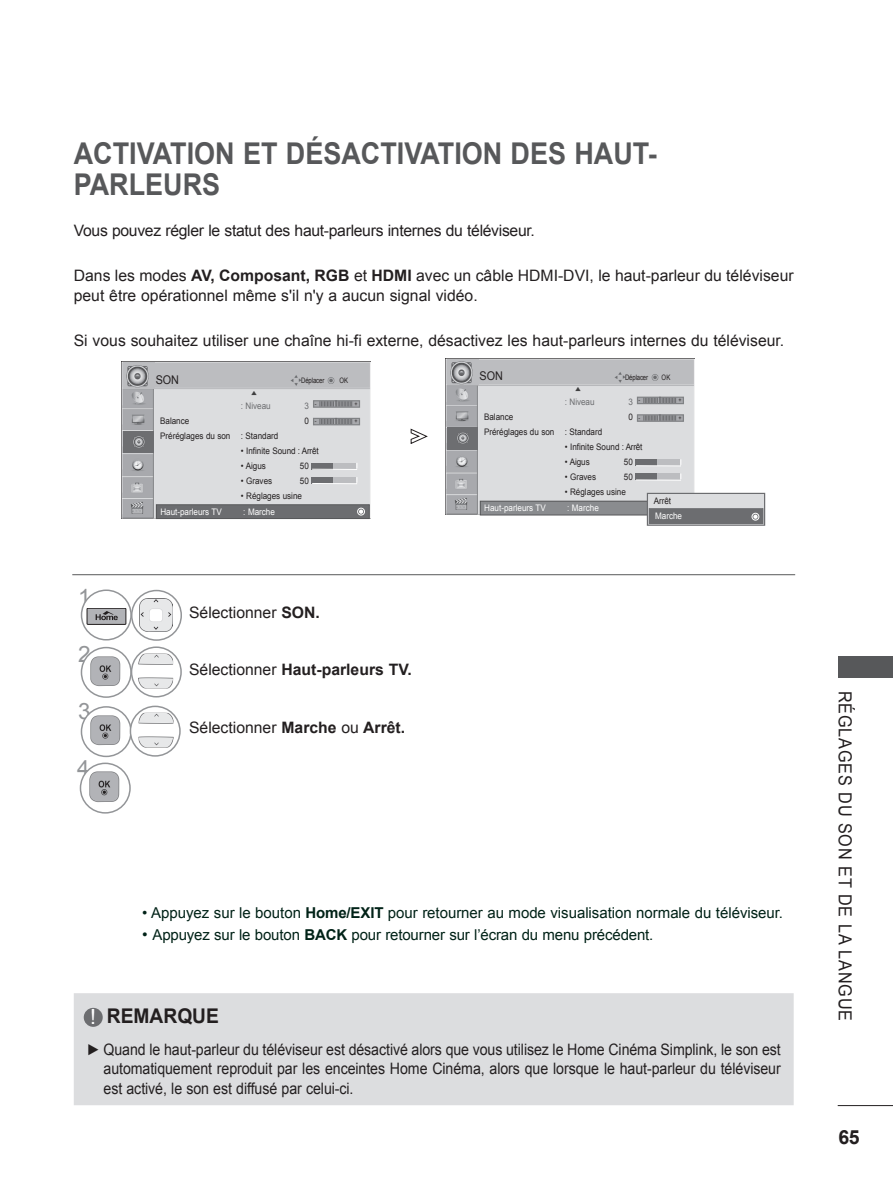
<style>
.page{position:relative;width:893px;height:1191px;background:#fff}
.page>*{position:absolute;margin:0;border:0;box-sizing:border-box;transform-origin:0 0}
.t1{font:700 30px/31.5px "Arial";color:#57585a;scale:.9 1}
.t2{font:22.5px "Arial";color:#939598}
.t3{font:21px "Arial";color:#fff}
.t4{font:700 20.25px "Arial";color:#231f20;scale:.95 1}
.t5{font:700 19.5px "Arial";color:#231f20}
.t6{font:18px "Arial";letter-spacing:.05em;color:#231f20;scale:.9 1}
.t7{font:15.75px/19.5px "Arial";color:#231f20}
.t8{font:15.75px/19.5px "Arial";color:#231f20;text-align:justify;scale:.9 1}
.t9{font:15.75px "Arial";letter-spacing:-.02em;color:#231f20}
.t10{font:700 15.75px "Arial";color:#231f20}
.t11{font:15px "Arial";letter-spacing:-.005em;color:#002217}
.t12{font:12px "Arial";color:#231f20;scale:.9 1}
.t13{font:9px/15px "Arial";color:#231f20;scale:.9 1}
.t14{font:9px "Arial";color:#fff;scale:.9 1}
.t15{font:9px "Arial";color:#6c6d70;scale:.9 1}
.t16{font:7.5px "Arial";letter-spacing:-.02em;color:#231f20;scale:.8 1}
.t17{font:6px "Arial";color:#231f20;scale:.9 1}
.t18{font:6px "Arial";color:#3e3e3f;scale:1.25 1}
.s1{font-weight:700}
.s2{font-weight:400}
.s3{font-size:15.75px}
</style>
<div class="page">
<hr style="left:838px;top:1105px;width:55px;height:1px;background:#231f20">
<div style="left:839px;top:656px;width:54px;height:21px;background:#57585a"></div>
<img style="left:122px;top:361px;width:248px;height:157px">
<div style="left:312px;top:463px;width:22px;height:6px;background:#6c6d70"></div>
<div style="left:334px;top:463px;width:22px;height:6px;background:#bcbdc0"></div>
<hr style="left:312px;top:469px;width:45px;height:1px;background:#fff">
<div style="left:312px;top:477px;width:22px;height:6px;background:#6c6d70"></div>
<div style="left:334px;top:477px;width:22px;height:6px;background:#bcbdc0"></div>
<hr style="left:312px;top:483px;width:45px;height:1px;background:#fff">
<svg style="left:313px;top:418px;width:47px;height:7px"></svg>
<svg style="left:320px;top:418px;width:32px;height:6px"></svg>
<svg style="left:313px;top:400px;width:47px;height:8px"></svg>
<svg style="left:320px;top:400px;width:32px;height:7px"></svg>
<div style="left:156px;top:505px;width:213px;height:13px;background:#6c6d70"></div>
<div style="left:156px;top:504px;width:214px;height:15px;border:1px solid #57585a"></div>
<svg style="left:359px;top:510px;width:4px;height:3px"></svg>
<div style="left:357px;top:508px;width:8px;height:7px;border:1px solid #fff;border-radius:50%"></div>
<img style="left:123px;top:363px;width:31px;height:25px">
<img style="left:124px;top:431px;width:30px;height:22px">
<svg style="left:410px;top:428px;width:17px;height:16px"></svg>
<img style="left:446px;top:358px;width:248px;height:157px">
<div style="left:636px;top:459px;width:22px;height:7px;background:#6c6d70"></div>
<div style="left:657px;top:459px;width:23px;height:7px;background:#bcbdc0"></div>
<hr style="left:636px;top:465px;width:45px;height:1px;background:#fff">
<div style="left:636px;top:474px;width:22px;height:6px;background:#6c6d70"></div>
<div style="left:657px;top:474px;width:23px;height:6px;background:#bcbdc0"></div>
<hr style="left:636px;top:479px;width:45px;height:1px;background:#fff">
<div style="left:637px;top:414px;width:47px;height:8px;background:#a8a9ad;border:1px solid #808285"></div>
<svg style="left:643px;top:414px;width:33px;height:7px"></svg>
<div style="left:637px;top:396px;width:47px;height:8px;background:#a8a9ad;border:1px solid #808285"></div>
<svg style="left:643px;top:397px;width:33px;height:6px"></svg>
<div style="left:480px;top:501px;width:213px;height:14px;background:#8a8c8f"></div>
<div style="left:480px;top:501px;width:214px;height:14px;border:1px solid #57585a"></div>
<img style="left:447px;top:359px;width:31px;height:25px">
<img style="left:447px;top:428px;width:31px;height:21px">
<div style="left:647px;top:493px;width:118px;height:32px;background:#dcdddf"></div>
<div style="left:647px;top:493px;width:118px;height:33px;border:1px solid #6c6d70"></div>
<div style="left:649px;top:508px;width:114px;height:15px;background:#6c6d70"></div>
<div style="left:649px;top:508px;width:114px;height:16px;border:1px solid #6c6d70"></div>
<div style="left:752px;top:513px;width:7px;height:7px;border:1px solid #fff;border-radius:50%"></div>
<hr style="left:72px;top:574px;width:723px;height:1px;background:#57585a">
<div style="left:74px;top:993px;width:720px;height:112px;background:#dcdddf"></div>
<div style="left:84px;top:1007px;width:19px;height:19px;background:#6c6d70;border-radius:50%"></div>
<svg style="left:132px;top:590px;width:49px;height:50px"></svg>
<img style="left:140px;top:598px;width:32px;height:33px">
<div style="left:131px;top:590px;width:51px;height:51px;border:2px solid #939598;border-radius:50%"></div>
<img style="left:91px;top:656px;width:30px;height:30px">
<div style="left:81px;top:647px;width:51px;height:51px;border:2px solid #939598;border-radius:50%"></div>
<svg style="left:132px;top:647px;width:49px;height:50px"></svg>
<img style="left:138px;top:653px;width:35px;height:35px">
<div style="left:131px;top:646px;width:51px;height:51px;border:2px solid #939598;border-radius:50%"></div>
<img style="left:91px;top:715px;width:30px;height:31px">
<div style="left:81px;top:706px;width:51px;height:51px;border:2px solid #939598;border-radius:50%"></div>
<svg style="left:130px;top:706px;width:50px;height:50px"></svg>
<img style="left:138px;top:712px;width:35px;height:35px">
<div style="left:130px;top:705px;width:51px;height:51px;border:2px solid #939598;border-radius:50%"></div>
<svg style="left:80px;top:589px;width:53px;height:52px"></svg>
<svg style="left:80px;top:763px;width:50px;height:50px"></svg>
<img style="left:90px;top:772px;width:30px;height:30px">
<div style="left:80px;top:762px;width:51px;height:51px;border:2px solid #939598;border-radius:50%"></div>
<h1 class="t1" style="left:74px;top:138px;width:649px">ACTIVATION ET DÉSACTIVATION DES HAUT-<br>PARLEURS</h1>
<p class="t9" style="left:74px;top:220px;width:463px">Vous pouvez régler le statut des haut-parleurs internes du téléviseur.</p>
<p class="t7" style="left:74px;top:266px;width:721px">Dans les modes <span class="s1">AV, Composant, RGB</span> et <span class="s1">HDMI</span> avec un câble HDMI-DVI, le haut-parleur du téléviseur peut être opérationnel même s'il n'y a aucun signal vidéo.</p>
<p class="t7" style="left:74px;top:330px;width:712px">Si vous souhaitez utiliser une chaîne hi-fi externe, désactivez les haut-parleurs internes du téléviseur.</p>
<p class="t12" style="left:156px;top:372px;width:28px">SON</p>
<p class="t18" style="left:258px;top:397px;width:7px;rotate:-180deg">▼</p>
<p class="t12" style="left:480px;top:368px;width:28px">SON</p>
<p class="t16" style="left:301px;top:375px;width:30px">Déplacer</p>
<p class="t16" style="left:339px;top:375px;width:12px">OK</p>
<p class="t16" style="left:625px;top:372px;width:30px">Déplacer</p>
<p class="t16" style="left:662px;top:372px;width:12px">OK</p>
<p class="t18" style="left:582px;top:393px;width:7px;rotate:-180deg">▼</p>
<p class="t17" style="left:315px;top:400px;width:3px">-</p>
<p class="t17" style="left:354px;top:400px;width:5px">+</p>
<p class="t15" style="left:241px;top:400px;width:35px">: Niveau</p>
<p class="t15" style="left:304px;top:400px;width:7px">3</p>
<p class="t17" style="left:639px;top:396px;width:3px">-</p>
<p class="t17" style="left:678px;top:396px;width:5px">+</p>
<p class="t15" style="left:565px;top:396px;width:35px">: Niveau</p>
<p class="t15" style="left:628px;top:396px;width:7px">3</p>
<h2 class="t2" style="left:78px;top:582px;width:14px">1</h2>
<h2 class="t2" style="left:78px;top:639px;width:14px">2</h2>
<h2 class="t2" style="left:78px;top:696px;width:14px">3</h2>
<h2 class="t2" style="left:77px;top:753px;width:14px">4</h2>
<p class="t13" style="left:160px;top:413px;width:34px">Balance</p>
<p class="t13" style="left:304px;top:413px;width:7px">0</p>
<p class="t13" style="left:160px;top:428px;width:133px">Préréglages du son : Standard</p>
<p class="t13" style="left:241px;top:443px;width:88px">• Infinite Sound : Arrêt</p>
<p class="t13" style="left:241px;top:458px;width:29px">• Aigus</p>
<p class="t13" style="left:300px;top:458px;width:11px">50</p>
<p class="t13" style="left:241px;top:473px;width:36px">• Graves</p>
<p class="t13" style="left:300px;top:473px;width:11px">50</p>
<p class="t13" style="left:241px;top:488px;width:69px">• Réglages usine : On</p>
<p class="t17" style="left:315px;top:417px;width:3px">-</p>
<p class="t17" style="left:354px;top:417px;width:5px">+</p>
<p class="t14" style="left:160px;top:506px;width:70px">Haut-parleurs TV</p>
<p class="t14" style="left:243px;top:506px;width:37px">: Marche</p>
<p class="t7" style="left:189px;top:603px;width:132px">Sélectionner <span class="s1">SON.</span></p>
<p class="t10" style="left:189px;top:659px;width:224px"><span class="s2">Sélectionner</span> Haut-parleurs TV.</p>
<p class="t7" style="left:189px;top:718px;width:218px">Sélectionner <span class="s1">Marche</span> ou <span class="s1">Arrêt.</span></p>
<p class="t13" style="left:484px;top:410px;width:34px">Balance</p>
<p class="t13" style="left:628px;top:410px;width:7px">0</p>
<p class="t13" style="left:484px;top:425px;width:133px">Préréglages du son : Standard</p>
<p class="t13" style="left:565px;top:440px;width:88px">• Infinite Sound : Arrêt</p>
<p class="t13" style="left:565px;top:455px;width:29px">• Aigus</p>
<p class="t13" style="left:624px;top:455px;width:11px">50</p>
<p class="t13" style="left:565px;top:470px;width:36px">• Graves</p>
<p class="t13" style="left:624px;top:470px;width:11px">50</p>
<p class="t13" style="left:565px;top:485px;width:69px">• Réglages usine : On</p>
<p class="t17" style="left:639px;top:414px;width:3px">-</p>
<p class="t17" style="left:678px;top:414px;width:5px">+</p>
<p class="t13" style="left:654px;top:493px;width:21px">Arrêt</p>
<p class="t14" style="left:654px;top:508px;width:31px">Marche</p>
<p class="t14" style="left:484px;top:502px;width:70px">Haut-parleurs TV</p>
<p class="t14" style="left:567px;top:502px;width:37px">: Marche</p>
<p class="t14" style="left:655px;top:510px;width:31px">Marche</p>
<p class="t11" style="left:142px;top:902px;width:642px">• Appuyez sur le bouton <span class="s1">Home/EXIT</span> pour retourner au mode visualisation normale du téléviseur.</p>
<p class="t11" style="left:142px;top:925px;width:513px"><span class="s3">•</span> Appuyez sur le bouton <span class="s1">BACK</span> pour retourner sur l’écran du menu précédent.</p>
<h3 class="t3" style="left:90px;top:1003px;width:7px">!</h3>
<p class="t4" style="left:107px;top:1002px;width:120px">REMARQUE</p>
<p class="t8" style="left:104px;top:1039px;width:754px;text-indent:-17px">► Quand le haut-parleur du téléviseur est désactivé alors que vous utilisez le Home Cinéma Simplink, le son est automatiquement reproduit par les enceintes Home Cinéma, alors que lorsque le haut-parleur du téléviseur est activé, le son est diffusé par celui-ci.</p>
<p class="t6" style="left:857px;top:690px;width:368px;rotate:90deg">RÉGLAGES DU SON ET DE LA LANGUE</p>
<p class="t5" style="left:838px;top:1124px;width:23px">65</p>
</div>
